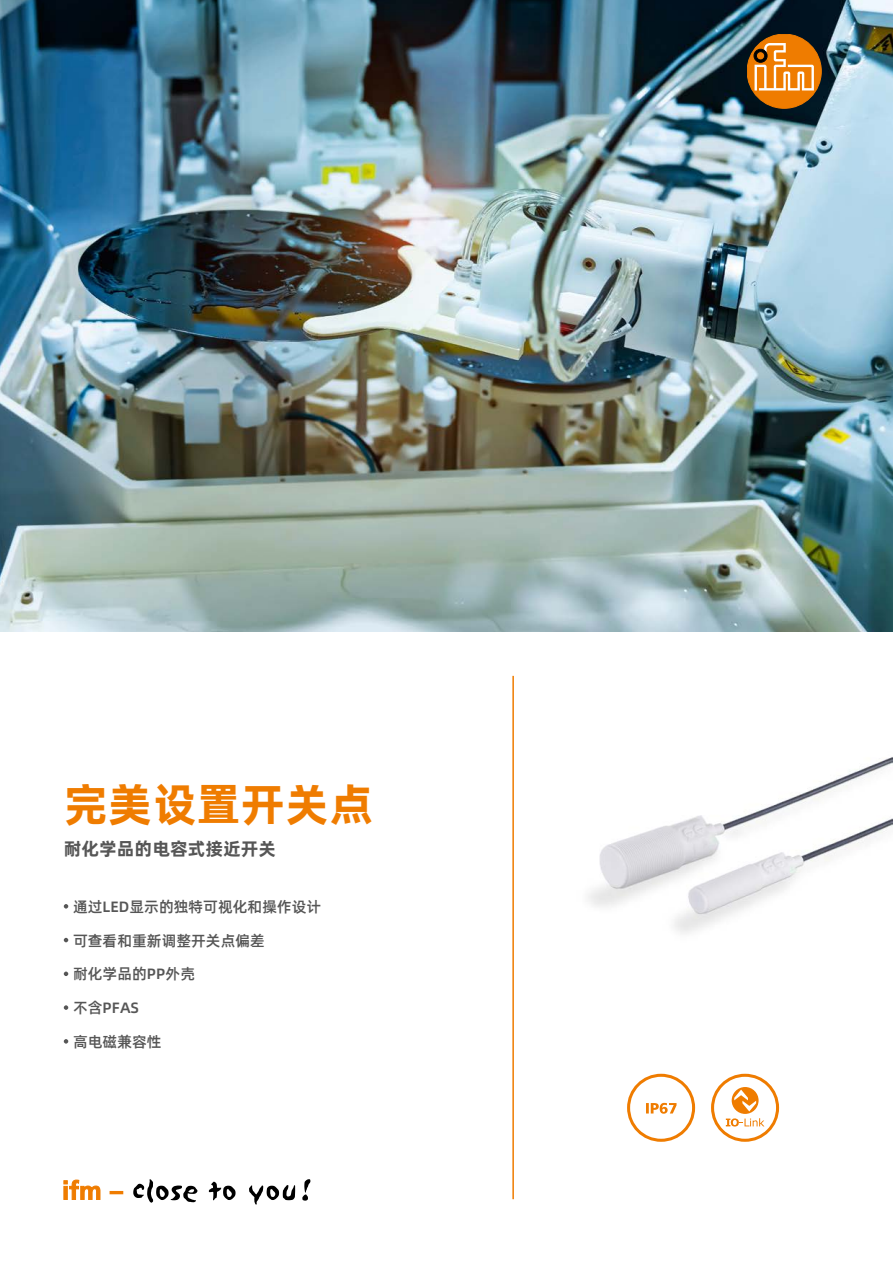
<style>
.page{position:relative;width:893px;height:1263px;background:#fff}
.page>*{position:absolute;margin:0;border:0;box-sizing:border-box;transform-origin:0 0}
.Titel_Headline_30pt{font:45px "Alibaba Pu Hui Ti B";color:#ef7c00}
.Titel_Subheadline_12pt{font:18px "Alibaba Pu Hui Ti B";color:#565656}
.Features{font:15px "Alibaba Pu Hui Ti M";color:#565656}
</style>
<div class="page">
<img style="left:0;top:0;width:893px;height:631px">
<img style="left:588px;top:757px;width:305px;height:177px">
<svg style="left:64px;top:1180px;width:36px;height:20px"></svg>
<svg style="left:110px;top:1191px;width:13px;height:3px"></svg>
<svg style="left:133px;top:1179px;width:64px;height:24px"></svg>
<svg style="left:209px;top:1182px;width:27px;height:18px"></svg>
<svg style="left:249px;top:1185px;width:46px;height:19px"></svg>
<svg style="left:302px;top:1179px;width:8px;height:22px"></svg>
<hr style="left:512px;top:676px;width:2px;height:523px;background:#ef7c00">
<div style="left:747px;top:34px;width:74px;height:74px;background:#ef7c00;border-radius:50%"></div>
<div style="left:747px;top:34px;width:74px;height:74px;border:1px solid #ef7c00;border-radius:50%"></div>
<svg style="left:754px;top:43px;width:60px;height:47px"></svg>
<svg style="left:64px;top:904px;width:4px;height:4px"></svg>
<svg style="left:64px;top:938px;width:4px;height:4px"></svg>
<svg style="left:64px;top:971px;width:4px;height:5px"></svg>
<svg style="left:64px;top:1005px;width:4px;height:5px"></svg>
<svg style="left:64px;top:1039px;width:4px;height:4px"></svg>
<svg style="left:711px;top:1074px;width:68px;height:68px"></svg>
<svg style="left:627px;top:1074px;width:68px;height:68px"></svg>
<p class="Titel_Headline_30pt" style="left:64px;top:768px;width:311px">完美设置开关点</p>
<p class="Titel_Subheadline_12pt" style="left:64px;top:834px;width:214px">耐化学品的电容式接近开关</p>
<p class="Features" style="left:73px;top:895px;width:250px">通过LED显示的独特可视化和操作设计</p>
<p class="Features" style="left:73px;top:928px;width:193px">可查看和重新调整开关点偏差</p>
<p class="Features" style="left:73px;top:962px;width:123px">耐化学品的PP外壳</p>
<p class="Features" style="left:73px;top:996px;width:68px">不含PFAS</p>
<p class="Features" style="left:73px;top:1030px;width:90px">高电磁兼容性</p>
</div>
